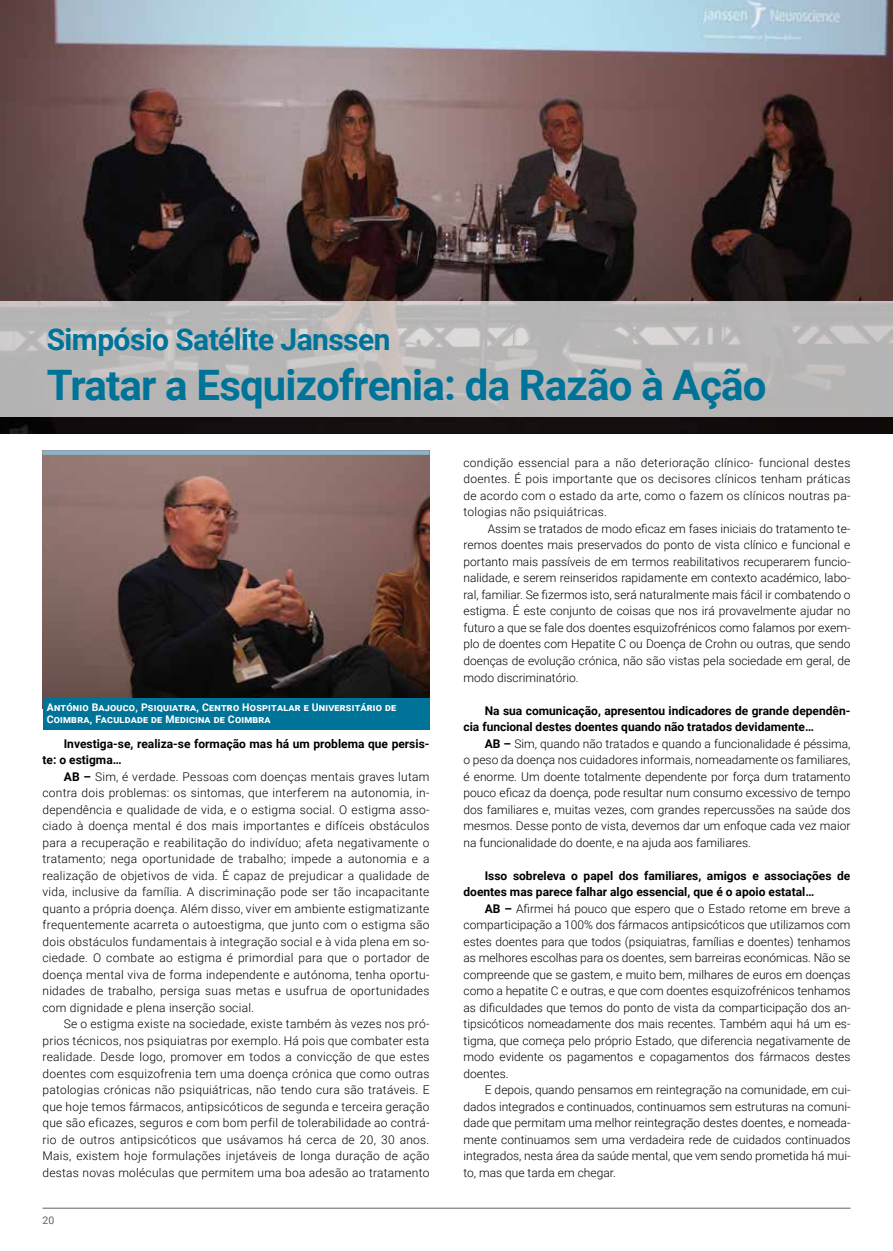
<style>
.page{position:relative;width:893px;height:1251px;background:#fff}
.page>*{position:absolute;margin:0;border:0;box-sizing:border-box;transform-origin:0 0}
.t1{font:700 42px "Roboto";letter-spacing:-.02em;color:#007398}
.t2{font:700 30px "Roboto";letter-spacing:-.02em;color:#007398}
.t3{font:300 12px/16.5px "Roboto";color:#000;text-align:justify}
.t4{font:700 12px/16.5px "Roboto";color:#000}
.t5{font:700 10.5px/12.6px "Roboto";letter-spacing:.02em;color:#fff}
.t6{font:10.5px "Roboto";color:#626261}
.s1{font-weight:700}
</style>
<div class="page">
<hr style="left:43px;top:1207px;width:807px;height:1px;background:#626261">
<img style="left:0;top:0;width:893px;height:434px">
<svg style="left:0;top:301px;width:893px;height:116px;fill:#b7b5b5"></svg>
<img style="left:43px;top:455px;width:386px;height:243px">
<div style="left:43px;top:450px;width:386px;height:5px;background:#8bb3ca"></div>
<div style="left:43px;top:698px;width:386px;height:31px;background:#007398"></div>
<h2 class="t2" style="left:47px;top:318px;width:345px">Simpósio Satélite Janssen</h2>
<h1 class="t1" style="left:47px;top:356px;width:721px">Tratar a Esquizofrenia: da Razão à Ação</h1>
<p class="t5" style="left:47px;top:700px;width:351px">António Bajouco, Psiquiatra, Centro Hospitalar e Universitário de<br>Coimbra, Faculdade de Medicina de Coimbra</p>
<p class="t4" style="left:43px;top:734px;width:388px;text-indent:21px">Investiga-se, realiza-se formação mas há um problema que persis&shy;te: o estigma…</p>
<p class="t3" style="left:43px;top:767px;width:388px;text-indent:21px"><span class="s1">AB –</span> Sim, é verdade. Pessoas com doenças mentais graves lutam contra dois problemas: os sintomas, que interferem na autonomia, in&shy;dependência e qualidade de vida, e o estigma social. O estigma asso&shy;ciado à doença mental é dos mais importantes e difíceis obstáculos para a recuperação e reabilitação do indivíduo; afeta negativamente o tratamento; nega oportunidade de trabalho; impede a autonomia e a realização de objetivos de vida. É capaz de prejudicar a qualidade de vida, inclusive da família. A discriminação pode ser tão incapacitante quanto a própria doença. Além disso, viver em ambiente estigmatizante frequentemente acarreta o autoestigma, que junto com o estigma são dois obstáculos fundamentais à integração social e à vida plena em so&shy;ciedade. O combate ao estigma é primordial para que o portador de doença mental viva de forma independente e autónoma, tenha oportu&shy;nidades de trabalho, persiga suas metas e usufrua de oportunidades com dignidade e plena inserção social.</p>
<p class="t3" style="left:43px;top:1015px;width:388px;text-indent:21px">Se o estigma existe na sociedade, existe também às vezes nos pró&shy;prios técnicos, nos psiquiatras por exemplo. Há pois que combater esta realidade. Desde logo, promover em todos a convicção de que estes doentes com esquizofrenia tem uma doença crónica que como outras patologias crónicas não psiquiátricas, não tendo cura são tratáveis. E que hoje temos fármacos, antipsicóticos de segunda e terceira geração que são eficazes, seguros e com bom perfil de tolerabilidade ao contrá&shy;rio de outros antipsicóticos que usávamos há cerca de 20, 30 anos.<br>Mais, existem hoje formulações injetáveis de longa duração de ação destas novas moléculas que permitem uma boa adesão ao tratamento</p>
<p class="t6" style="left:43px;top:1212px;width:13px">20</p>
<p class="t3" style="left:463px;top:454px;width:388px">condição essencial para a não deterioração clínico- funcional destes doentes. É pois importante que os decisores clínicos tenham práticas de acordo com o estado da arte, como o fazem os clínicos noutras pa&shy;tologias não psiquiátricas.</p>
<p class="t3" style="left:463px;top:520px;width:388px;text-indent:24px">Assim se tratados de modo eficaz em fases iniciais do tratamento te&shy;remos doentes mais preservados do ponto de vista clínico e funcional e portanto mais passíveis de em termos reabilitativos recuperarem funcio&shy;nalidade, e serem reinseridos rapidamente em contexto académico, labo&shy;ral, familiar. Se fizermos isto, será naturalmente mais fácil ir combatendo o estigma. É este conjunto de coisas que nos irá provavelmente ajudar no futuro a que se fale dos doentes esquizofrénicos como falamos por exem&shy;plo de doentes com Hepatite C ou Doença de Crohn ou outras, que sendo doenças de evolução crónica, não são vistas pela sociedade em geral, de modo discriminatório.</p>
<p class="t4" style="left:463px;top:701px;width:388px;text-indent:21px">Na sua comunicação, apresentou indicadores de grande dependên&shy;cia funcional destes doentes quando não tratados devidamente…</p>
<p class="t3" style="left:463px;top:734px;width:388px;text-indent:21px"><span class="s1">AB –</span> Sim, quando não tratados e quando a funcionalidade é péssima, o peso da doença nos cuidadores informais, nomeadamente os familiares, é enorme. Um doente totalmente dependente por força dum tratamento pouco eficaz da doença, pode resultar num consumo excessivo de tempo dos familiares e, muitas vezes, com grandes repercussões na saúde dos mesmos. Desse ponto de vista, devemos dar um enfoque cada vez maior na funcionalidade do doente, e na ajuda aos familiares.</p>
<p class="t4" style="left:463px;top:866px;width:388px;text-indent:21px">Isso sobreleva o papel dos familiares, amigos e associações de doentes mas parece falhar algo essencial, que é o apoio estatal…</p>
<p class="t3" style="left:463px;top:899px;width:388px;text-indent:21px"><span class="s1">AB –</span> Afirmei há pouco que espero que o Estado retome em breve a comparticipação a 100% dos fármacos antipsicóticos que utilizamos com estes doentes para que todos (psiquiatras, famílias e doentes) tenhamos as melhores escolhas para os doentes, sem barreiras económicas. Não se compreende que se gastem, e muito bem, milhares de euros em doenças como a hepatite C e outras, e que com doentes esquizofrénicos tenhamos as dificuldades que temos do ponto de vista da comparticipação dos an&shy;tipsicóticos nomeadamente dos mais recentes. Também aqui há um es&shy;tigma, que começa pelo próprio Estado, que diferencia negativamente de modo evidente os pagamentos e copagamentos dos fármacos destes doentes.</p>
<p class="t3" style="left:463px;top:1081px;width:388px;text-indent:21px">E depois, quando pensamos em reintegração na comunidade, em cui&shy;dados integrados e continuados, continuamos sem estruturas na comuni&shy;dade que permitam uma melhor reintegração destes doentes, e nomeada&shy;mente continuamos sem uma verdadeira rede de cuidados continuados integrados, nesta área da saúde mental, que vem sendo prometida há mui&shy;to, mas que tarda em chegar.</p>
</div>
